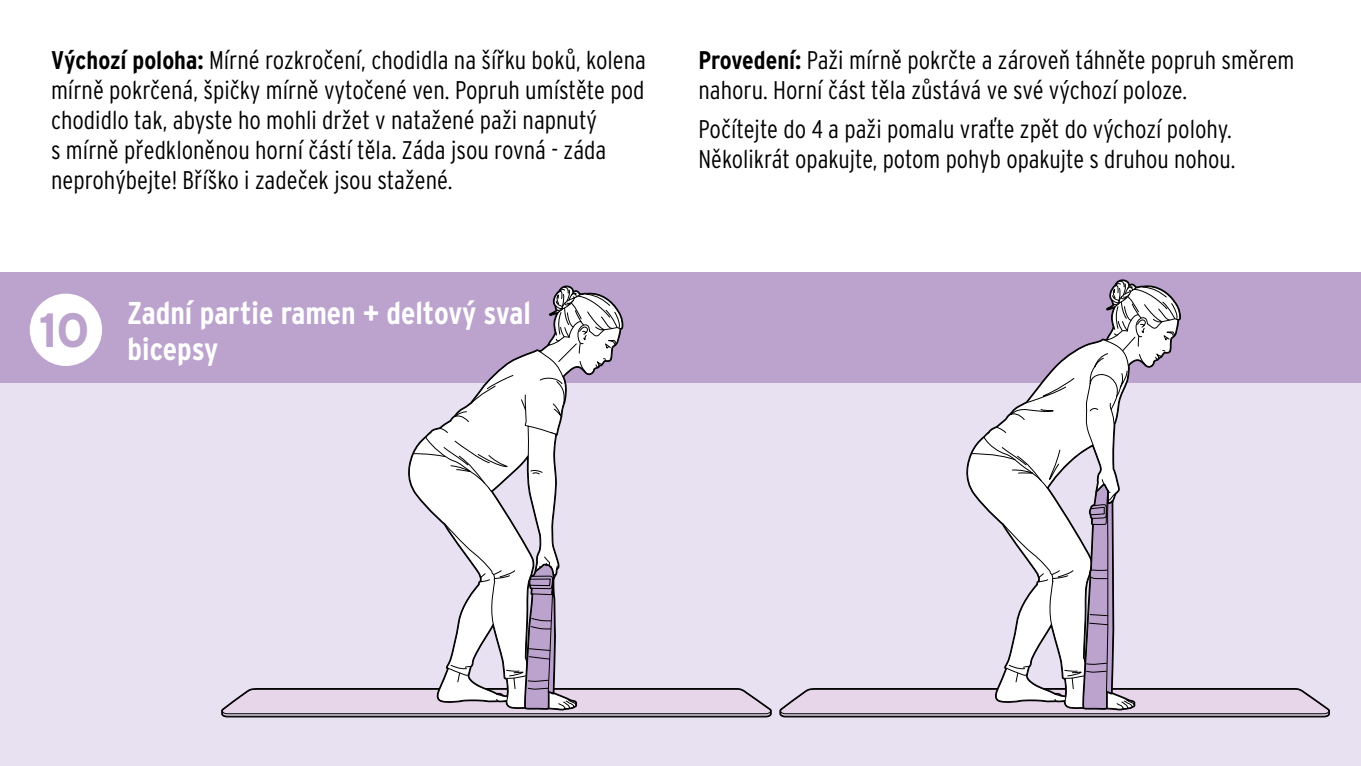
<style>
.page{position:relative;width:1361px;height:766px;background:#fff}
.page>*{position:absolute;margin:0;border:0;box-sizing:border-box;transform-origin:0 0}
.ID_M01_KREIS_SCHWARZ{font:700 48px "Interstate OT";color:#bca3ce}
.ID_ANREDE_GRUSS{font:700 condensed 31.5px "Interstate OT";color:#fff}
.ID_FLIESSTEXT{font:300 condensed 25.5px/30px "Interstate OT";color:#000}
.s1{font-weight:700}
</style>
<div class="page">
<div style="left:0;top:383px;width:1361px;height:382px;background:#e8e1f1"></div>
<div style="left:0;top:272px;width:1361px;height:111px;background:#bca3ce"></div>
<svg style="left:221px;top:285px;width:551px;height:432px"></svg>
<svg style="left:779px;top:279px;width:551px;height:438px"></svg>
<div style="left:31px;top:294px;width:70px;height:71px;background:#fff;border-radius:50%"></div>
<div style="left:30px;top:293px;width:72px;height:73px;border:2px solid #fff;border-radius:50%"></div>
<p class="ID_FLIESSTEXT" style="left:51px;top:45px;width:596px"><span class="s1">Výchozí poloha:</span> Mírné rozkročení, chodidla na šířku boků, kolena mírně pokrčená, špičky mírně vytočené ven. Popruh umístěte pod chodidlo tak, abyste ho mohli držet v natažené paži napnutý<br>s -mírně předkloněnou horní částí těla. Záda jsou rovná - záda neprohýbejte! Bříško i zadeček jsou stažené.</p>
<p class="ID_FLIESSTEXT" style="left:698px;top:45px;width:597px"><span class="s1">Provedení:</span> Paži mírně pokrčte a zároveň táhněte popruh směrem nahoru. Horní část těla zůstává ve své výchozí poloze.</p>
<p class="ID_FLIESSTEXT" style="left:698px;top:114px;width:538px">Počítejte do 4 a paži pomalu vraťte zpět do výchozí polohy.<br>Několikrát opakujte, potom pohyb opakujte s druhou nohou.</p>
<p class="ID_M01_KREIS_SCHWARZ" style="left:39px;top:300px;width:52px">10</p>
<p class="ID_ANREDE_GRUSS" style="left:128px;top:294px;width:405px">Zadní partie ramen + deltový sval</p>
<p class="ID_ANREDE_GRUSS" style="left:128px;top:330px;width:92px">bicepsy</p>
</div>
